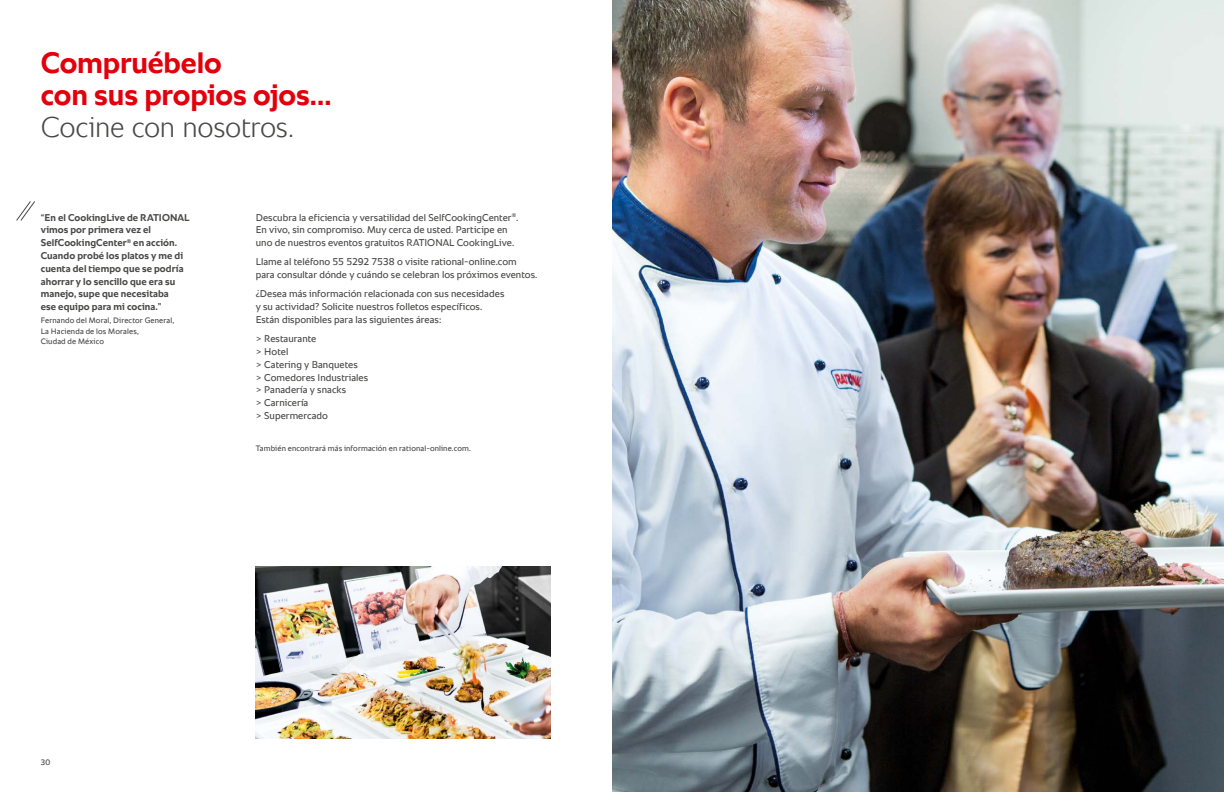
<style>
.page{position:relative;width:1224px;height:792px;background:#fff}
.page>*{position:absolute;margin:0;border:0;box-sizing:border-box;transform-origin:0 0}
.t1{font:700 30px/32px "RATIONAL Sans TT";letter-spacing:-.005em;color:#e3000b}
.t2{font:300 29px "RATIONAL Sans TT";letter-spacing:-.01em;color:#484847}
.t3{font:10px/12.8px "RATIONAL Sans TT";letter-spacing:.005em;color:#484847}
.t4{font:700 10px/12.8px "RATIONAL Sans TT";letter-spacing:.005em;color:#484847}
.t5{font:8px/10.6px "RATIONAL Sans TT";letter-spacing:.015em;color:#484847}
</style>
<div class="page">
<svg style="left:16px;top:201px;width:19px;height:20px"></svg>
<img style="left:256px;top:566px;width:295px;height:173px">
<img style="left:612px;top:0;width:612px;height:792px">
<h1 class="t1" style="left:41px;top:47px;width:292px">Compruébelo<br>con sus propios ojos...</h1>
<h2 class="t2" style="left:41px;top:107px;width:255px">Cocine con nosotros.</h2>
<p class="t4" style="left:41px;top:211px;width:150px">“En el CookingLive de RATIONAL vimos por primera vez el<br>SelfCookingCenter<sup>®</sup> en acción.<br>Cuando probé los platos y me di cuenta del tiempo que se podría ahorrar y lo sencillo que era su manejo, supe que necesitaba<br>ese equipo para mi cocina.”</p>
<p class="t5" style="left:41px;top:315px;width:135px">Fernando del Moral, Director General,<br>La Hacienda de los Morales,<br>Ciudad de México</p>
<p class="t3" style="left:256px;top:211px;width:264px">Descubra la eficiencia y versatilidad del SelfCookingCenter<sup>®</sup>.<br>En vivo, sin compromiso. Muy cerca de usted. Participe en uno de nuestros eventos gratuitos RATIONAL CookingLive.</p>
<p class="t3" style="left:256px;top:256px;width:283px">Llame al teléfono 55 5292 7538 o visite rational-online.com para consultar dónde y cuándo se celebran los próximos eventos.</p>
<p class="t3" style="left:256px;top:288px;width:250px">¿Desea más información relacionada con sus necesidades y su actividad? Solicite nuestros folletos específicos.<br>Están disponibles para las siguientes áreas:</p>
<p class="t3" style="left:256px;top:332px;width:114px">&gt; Restaurante<br>&gt; Hotel<br>&gt; Catering y Banquetes<br>&gt; Comedores Industriales &gt; Panadería y snacks<br>&gt; Carnicería<br>&gt; Supermercado</p>
<p class="t5" style="left:256px;top:443px;width:217px">También encontrará más información en rational-online.com.</p>
<p class="t5" style="left:41px;top:757px;width:11px">30</p>
</div>
